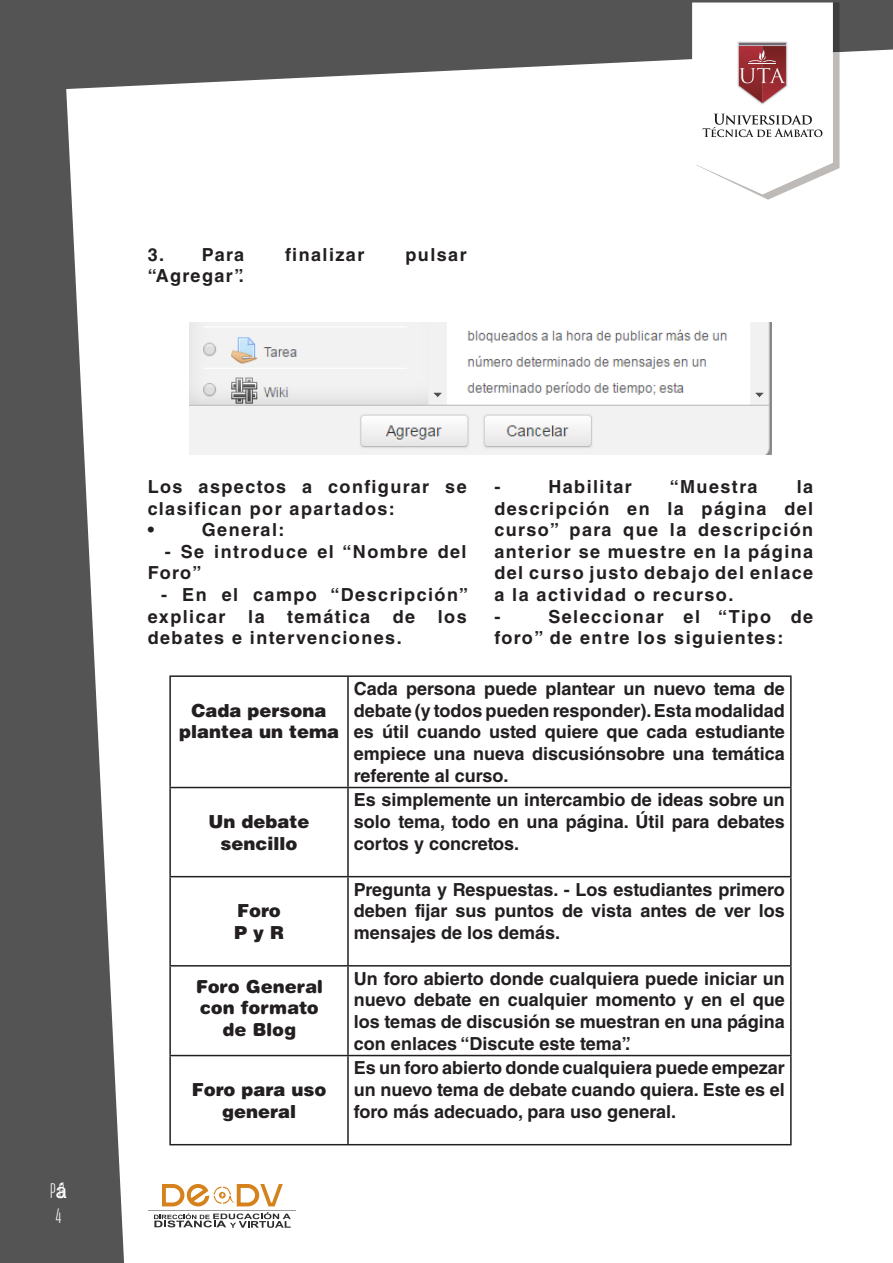
<style>
.page{position:relative;width:893px;height:1263px;background:#fff}
.page>*{position:absolute;margin:0;border:0;box-sizing:border-box;transform-origin:0 0}
.t1{font:200 21px/25.2px "Attentica 4 F";color:#fff}
.t2{font:700 18px/21.6px "Helvetica LT Std";letter-spacing:.06em;color:#231f20;text-align:justify}
.t3{font:700 18px/21.6px "Helvetica LT Std";letter-spacing:.08em;color:#231f20}
.t4{font:900 18px/21.6px "Helvetica LT Std";color:#231f20;text-align:center}
.t5{font:900 18px "Helvetica Rounded LT Std";color:#231f20}
</style>
<div class="page">
<div style="left:0;top:1px;width:893px;height:1262px;background:#545454"></div>
<div style="left:66px;top:49px;width:827px;height:1214px;background:#fff"></div>
<svg style="left:692px;top:3px;width:147px;height:197px;background:#efe7e7"></svg>
<hr style="left:149px;top:1210px;width:147px;height:1px;background:#999">
<svg style="left:154px;top:1183px;width:137px;height:45px;background:#dccebd"></svg>
<img style="left:190px;top:322px;width:581px;height:133px">
<hr style="left:169px;top:675px;width:179px;height:2px;background:#231f20">
<hr style="left:169px;top:677px;width:2px;height:110px;background:#231f20">
<hr style="left:348px;top:675px;width:444px;height:2px;background:#231f20">
<hr style="left:347px;top:677px;width:2px;height:110px;background:#231f20">
<hr style="left:790px;top:677px;width:2px;height:110px;background:#231f20">
<hr style="left:169px;top:787px;width:179px;height:1px;background:#231f20">
<hr style="left:169px;top:788px;width:2px;height:88px;background:#231f20">
<hr style="left:348px;top:787px;width:444px;height:1px;background:#231f20">
<hr style="left:347px;top:788px;width:2px;height:88px;background:#231f20">
<hr style="left:790px;top:788px;width:2px;height:88px;background:#231f20">
<hr style="left:169px;top:876px;width:179px;height:1px;background:#231f20">
<hr style="left:169px;top:877px;width:2px;height:88px;background:#231f20">
<hr style="left:348px;top:876px;width:444px;height:1px;background:#231f20">
<hr style="left:347px;top:877px;width:2px;height:88px;background:#231f20">
<hr style="left:790px;top:877px;width:2px;height:88px;background:#231f20">
<hr style="left:169px;top:965px;width:179px;height:1px;background:#231f20">
<hr style="left:169px;top:966px;width:2px;height:89px;background:#231f20">
<hr style="left:348px;top:965px;width:444px;height:1px;background:#231f20">
<hr style="left:347px;top:966px;width:2px;height:89px;background:#231f20">
<hr style="left:790px;top:966px;width:2px;height:89px;background:#231f20">
<hr style="left:169px;top:1055px;width:179px;height:1px;background:#231f20">
<hr style="left:169px;top:1056px;width:2px;height:88px;background:#231f20">
<hr style="left:348px;top:1055px;width:444px;height:1px;background:#231f20">
<hr style="left:347px;top:1056px;width:2px;height:88px;background:#231f20">
<hr style="left:790px;top:1056px;width:2px;height:88px;background:#231f20">
<hr style="left:169px;top:1144px;width:179px;height:1px;background:#231f20">
<hr style="left:348px;top:1144px;width:444px;height:1px;background:#231f20">
<p class="t1" style="left:50px;top:1178px;width:18px">Pág.<br>4</p>
<p class="t2" style="left:148px;top:243px;width:98px">3. Para</p>
<p class="t3" style="left:285px;top:243px;width:81px">finalizar</p>
<p class="t2" style="left:405px;top:243px;width:63px">pulsar</p>
<p class="t3" style="left:148px;top:265px;width:98px">“Agregar”.</p>
<p class="t3" style="left:148px;top:476px;width:320px">Los aspectos a configurar se clasifican por apartados:</p>
<p class="t2" style="left:148px;top:519px;width:8px">•</p>
<p class="t3" style="left:202px;top:519px;width:84px">General:</p>
<p class="t3" style="left:148px;top:540px;width:320px;text-indent:17px">- Se introduce el “Nombre del<br>Foro”</p>
<p class="t3" style="left:148px;top:584px;width:322px;text-indent:14px">- En el campo “Descripción” explicar</p>
<p class="t2" style="left:248px;top:605px;width:18px">la</p>
<p class="t3" style="left:287px;top:605px;width:84px">temática</p>
<p class="t2" style="left:393px;top:605px;width:24px">de</p>
<p class="t2" style="left:438px;top:605px;width:30px">los</p>
<p class="t3" style="left:148px;top:627px;width:255px">debates e intervenciones.</p>
<p class="t2" style="left:494px;top:476px;width:7px">-</p>
<p class="t3" style="left:548px;top:476px;width:85px">Habilitar</p>
<p class="t3" style="left:670px;top:476px;width:89px">“Muestra</p>
<p class="t2" style="left:494px;top:476px;width:320px;text-indent:302px">la descripción en la página del curso” para que la descripción anterior se muestre en la página del curso justo debajo del enlace a la actividad o recurso.</p>
<p class="t2" style="left:494px;top:605px;width:7px">-</p>
<p class="t3" style="left:494px;top:605px;width:320px;text-indent:54px">Seleccionar el “Tipo de foro” de entre los siguientes:</p>
<p class="t4" style="left:179px;top:699px;width:162px">Cada persona plantea un tema</p>
<p class="t4" style="left:209px;top:810px;width:103px">Un debate</p>
<p class="t4" style="left:221px;top:832px;width:79px">sencillo</p>
<p class="t4" style="left:237px;top:900px;width:45px">Foro</p>
<p class="t4" style="left:234px;top:921px;width:51px">P y R</p>
<p class="t5" style="left:196px;top:975px;width:128px">Foro General</p>
<p class="t5" style="left:200px;top:996px;width:120px">con formato</p>
<p class="t5" style="left:223px;top:1018px;width:75px">de Blog</p>
<p class="t4" style="left:192px;top:1078px;width:136px">Foro para uso general</p>
<p class="t2" style="left:354px;top:678px;width:432px">Cada persona puede plantear un nuevo tema de debate (y todos pueden responder). Esta modalidad es útil cuando usted quiere que cada estudiante empiece una nueva discusiónsobre una temática referente al curso.</p>
<p class="t2" style="left:354px;top:789px;width:432px">Es simplemente un intercambio de ideas sobre un solo tema, todo en una página. Útil para debates cortos y concretos.</p>
<p class="t2" style="left:354px;top:878px;width:432px">Pregunta y Respuestas. - Los estudiantes primero deben fijar sus puntos de vista antes de ver los mensajes de los demás.</p>
<p class="t2" style="left:354px;top:967px;width:432px">Un foro abierto donde cualquiera puede iniciar un nuevo debate en cualquier momento y en el que los temas de discusión se muestran en una página con enlaces “Discute este tema”.</p>
<p class="t2" style="left:354px;top:1057px;width:432px">Es un foro abierto donde cualquiera puede empezar un nuevo tema de debate cuando quiera. Este es el foro más adecuado, para uso general.</p>
</div>
